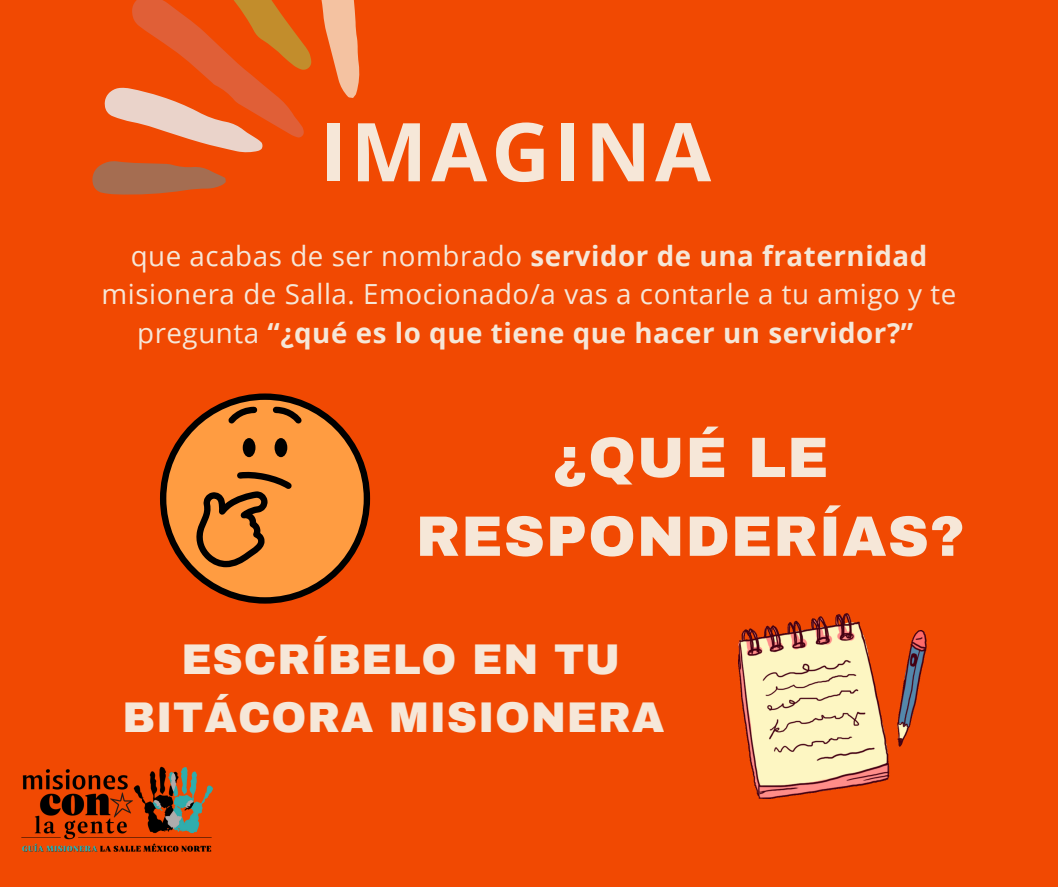
<style>
.page{position:relative;width:1058px;height:887px;background:#fff}
.page>*{position:absolute;margin:0;border:0;box-sizing:border-box;transform-origin:0 0}
.t1{font:700 81.15px "Open Sans";letter-spacing:.05em;color:#f6e7d8}
.t2{font:900 57px/78.8px "Archivo";letter-spacing:.02em;color:#f6e7d8;text-align:center}
.t3{font:900 42px/58.5px "Archivo";letter-spacing:.02em;color:#f6e7d8;text-align:center}
.t4{font:27.75px/38.2px "Open Sans";letter-spacing:.02em;color:#f6e7d8;text-align:center}
.s1{font-weight:700}
</style>
<div class="page">
<div style="left:0;top:0;width:1058px;height:886px;background:#f14902"></div>
<svg style="left:92px;top:0;width:268px;height:195px"></svg>
<div style="left:163px;top:396px;width:204px;height:204px;background:#ff9c41;border-radius:50%"></div>
<div style="left:160px;top:393px;width:210px;height:210px;border:6px solid #000;border-radius:50%"></div>
<div style="left:274px;top:438px;width:13px;height:19px;background:#000;border-radius:50%"></div>
<div style="left:243px;top:438px;width:12px;height:19px;background:#000;border-radius:50%"></div>
<svg style="left:272px;top:403px;width:33px;height:21px"></svg>
<svg style="left:225px;top:403px;width:33px;height:21px"></svg>
<svg style="left:194px;top:471px;width:98px;height:100px"></svg>
<img style="left:739px;top:613px;width:188px;height:185px">
<img style="left:21px;top:766px;width:193px;height:86px">
<h1 class="t1" style="left:320px;top:95px;width:393px">IMAGINA</h1>
<p class="t4" style="left:102px;top:236px;width:856px">que acabas de ser nombrado <span class="s1">servidor de una fraternidad </span>misionera de Salla. Emocionado/a vas a contarle a tu amigo y te pregunta <span class="s1">“¿qué es lo que tiene que hacer un servidor?”</span></p>
<h2 class="t2" style="left:416px;top:418px;width:550px">¿QUÉ LE<br>RESPONDERÍAS?</h2>
<h3 class="t3" style="left:123px;top:630px;width:543px">ESCRÍBELO EN TU<br>BITÁCORA MISIONERA</h3>
</div>
